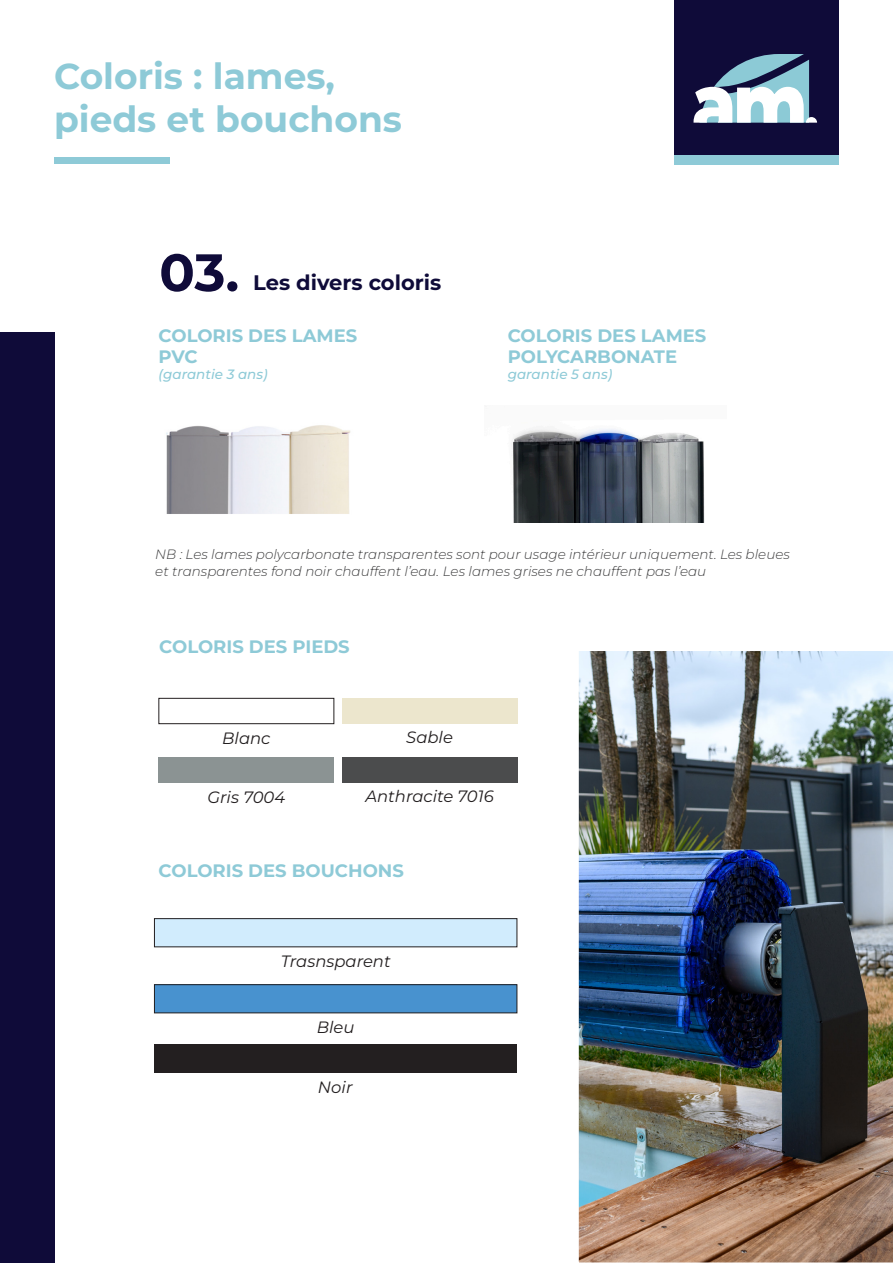
<style>
.page{position:relative;width:893px;height:1263px;background:#fff}
.page>*{position:absolute;margin:0;border:0;box-sizing:border-box;transform-origin:0 0}
.t1{font:700 52.5px "Montserrat";color:#0f0b39}
.t2{font:700 36px "Montserrat";color:#8ecad7}
.t3{font:700 21px "Montserrat";color:#0f0b39}
.t4{font:700 18px "Montserrat";color:#8ecad7}
.t5{font:italic 16.35px "Montserrat";color:#231f20}
.t6{font:italic 300 13.5px/16.5px "Montserrat";color:#3e3e3f}
.t7{font:italic 500 13.5px "Montserrat";color:#8ecad7}
</style>
<div class="page">
<div style="left:54px;top:157px;width:115px;height:7px;background:#8ecad7"></div>
<div style="left:0;top:333px;width:54px;height:930px;background:#0f0b39"></div>
<div style="left:675px;top:0;width:164px;height:164px;background:#0f0b39"></div>
<svg style="left:693px;top:54px;width:124px;height:69px"></svg>
<div style="left:675px;top:155px;width:164px;height:9px;background:#8ecad7"></div>
<img style="left:166px;top:425px;width:185px;height:89px">
<img style="left:512px;top:428px;width:193px;height:95px">
<img style="left:578px;top:651px;width:315px;height:612px">
<div style="left:159px;top:698px;width:175px;height:26px;border:1px solid #231f20"></div>
<div style="left:154px;top:919px;width:363px;height:28px;background:#d1ecfd"></div>
<div style="left:154px;top:918px;width:363px;height:29px;border:1px solid #231f20"></div>
<div style="left:159px;top:757px;width:175px;height:26px;background:#8b9393"></div>
<div style="left:154px;top:985px;width:363px;height:28px;background:#4892cf"></div>
<div style="left:154px;top:984px;width:363px;height:29px;border:1px solid #231f20"></div>
<div style="left:154px;top:1044px;width:362px;height:28px;background:#231f20"></div>
<div style="left:342px;top:698px;width:175px;height:26px;background:#ece6cd"></div>
<div style="left:342px;top:757px;width:175px;height:26px;background:#4b4c4d"></div>
<p class="t2" style="left:54px;top:52px;width:283px">Coloris : lames,</p>
<p class="t2" style="left:54px;top:95px;width:350px">pieds et bouchons</p>
<p class="t1" style="left:159px;top:237px;width:81px">03.</p>
<p class="t3" style="left:253px;top:268px;width:189px">Les divers coloris</p>
<p class="t4" style="left:159px;top:323px;width:200px">COLORIS DES LAMES</p>
<p class="t4" style="left:159px;top:345px;width:41px">PVC</p>
<p class="t7" style="left:159px;top:366px;width:111px">(garantie 3 ans)</p>
<p class="t4" style="left:508px;top:323px;width:200px">COLORIS DES LAMES</p>
<p class="t4" style="left:508px;top:345px;width:171px">POLYCARBONATE</p>
<p class="t7" style="left:508px;top:366px;width:106px">garantie 5 ans)</p>
<p class="t6" style="left:155px;top:546px;width:636px">NB : Les lames polycarbonate transparentes sont pour usage intérieur uniquement. Les bleues et transparentes fond noir chauffent l’eau. Les lames grises ne chauffent pas l’eau</p>
<p class="t4" style="left:159px;top:635px;width:192px">COLORIS DES PIEDS</p>
<p class="t5" style="left:222px;top:727px;width:50px">Blanc</p>
<p class="t5" style="left:207px;top:786px;width:79px">Gris 7004</p>
<p class="t5" style="left:406px;top:726px;width:48px">Sable</p>
<p class="t5" style="left:365px;top:785px;width:130px">Anthracite 7016</p>
<p class="t4" style="left:159px;top:859px;width:247px">COLORIS DES BOUCHONS</p>
<p class="t5" style="left:281px;top:950px;width:112px">Trasnsparent</p>
<p class="t5" style="left:317px;top:1016px;width:39px">Bleu</p>
<p class="t5" style="left:318px;top:1076px;width:36px">Noir</p>
</div>
